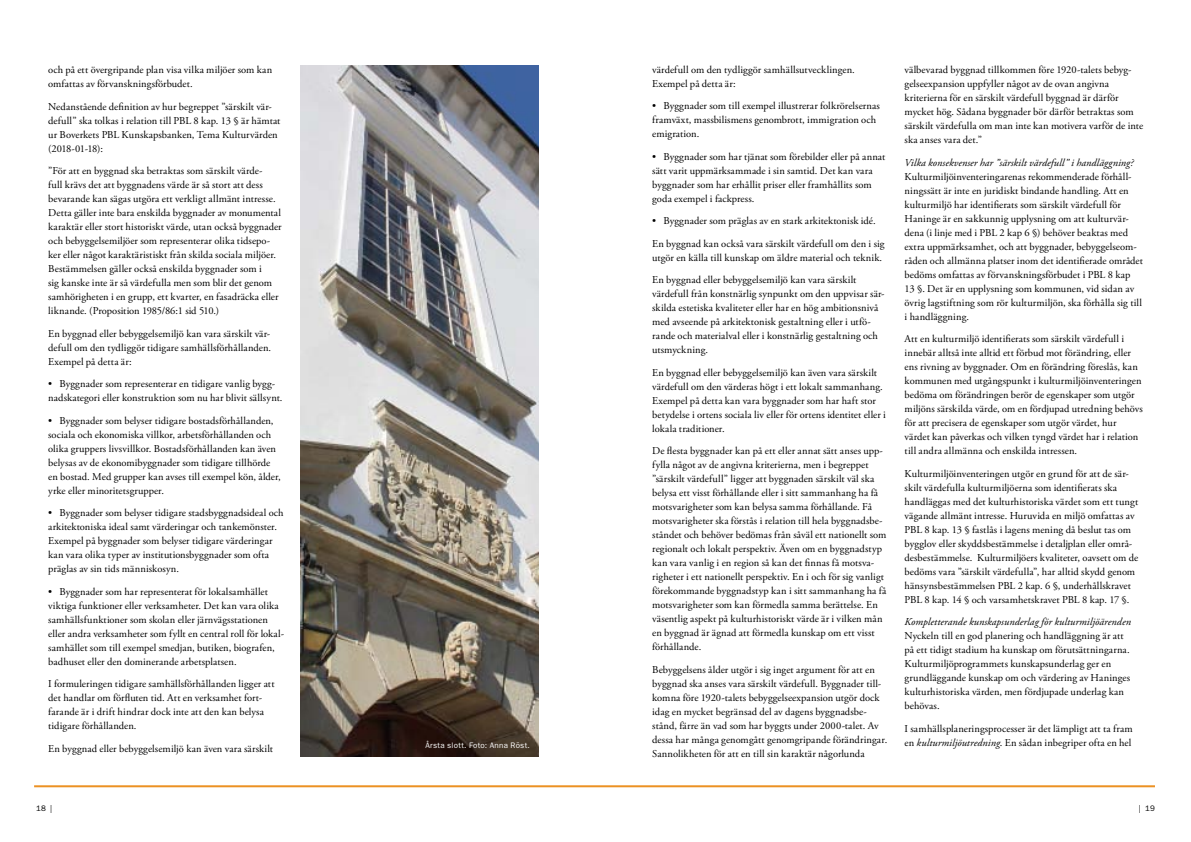
<style>
.page{position:relative;width:1191px;height:842px;background:#fff}
.page>*{position:absolute;margin:0;border:0;box-sizing:border-box;transform-origin:0 0}
.t1{font:10.5px/14px "Adobe Garamond Pro";letter-spacing:.005em;color:#000}
.t2{font:italic 10.5px "Adobe Garamond Pro";letter-spacing:.005em;color:#000}
.t3{font:8px "ITC Franklin Gothic Std";letter-spacing:.035em;color:#fff}
.t4{font:8px "ITC Franklin Gothic Std";color:#000}
.s1{font-style:italic}
</style>
<div class="page">
<hr style="left:34px;top:785px;width:1121px;height:2px;background:#ec9123">
<img style="left:300px;top:66px;width:239px;height:691px">
<p class="t1" style="left:48px;top:64px;width:225px">och på ett övergripande plan visa vilka miljöer som kan omfattas av förvanskningsförbudet.</p>
<p class="t1" style="left:48px;top:100px;width:234px">Nedanstående definition av hur begreppet ”särskilt vär&shy;defull” ska tolkas i relation till PBL 8 kap. 13 § är hämtat ur Boverkets PBL Kunskapsbanken, Tema Kulturvärden (2018-01-18):</p>
<p class="t1" style="left:48px;top:165px;width:235px">”För att en byggnad ska betraktas som särskilt värde-<br>full krävs det att byggnadens värde är så stort att dess bevarande kan sägas utgöra ett verkligt allmänt intresse.<br>Detta gäller inte bara enskilda byggnader av monumental karaktär eller stort historiskt värde, utan också byggnader och bebyggelsemiljöer som representerar olika tidsepo&shy;ker eller något karaktäristiskt från skilda sociala miljöer.<br>Bestämmelsen gäller också enskilda byggnader som i<br>sig kanske inte är så värdefulla men som blir det genom samhörigheten i en grupp, ett kvarter, en fasadräcka eller liknande. (Proposition 1985/86:1 sid 510.)</p>
<p class="t1" style="left:48px;top:327px;width:224px;text-align:justify">En byggnad eller bebyggelsemiljö kan vara särskilt vär&shy;defull om den tydliggör tidigare samhällsförhållanden.<br>Exempel på detta är:</p>
<p class="t1" style="left:48px;top:377px;width:236px">• Byggnader som representerar en tidigare vanlig bygg&shy;nadskategori eller konstruktion som nu har blivit sällsynt.</p>
<p class="t1" style="left:48px;top:414px;width:234px">• Byggnader som belyser tidigare bostadsförhållanden, sociala och ekonomiska villkor, arbetsförhållanden och olika gruppers livsvillkor. Bostadsförhållanden kan även belysas av de ekonomibyggnader som tidigare tillhörde en bostad. Med grupper kan avses till exempel kön, ålder, yrke eller minoritetsgrupper.</p>
<p class="t1" style="left:48px;top:506px;width:237px">• Byggnader som belyser tidigare stadsbyggnadsideal och arkitektoniska ideal samt värderingar och tankemönster.<br>Exempel på byggnader som belyser tidigare värderingar kan vara olika typer av institutionsbyggnader som ofta präglas av sin tids människosyn.</p>
<p class="t1" style="left:48px;top:585px;width:237px">• Byggnader som har representerat för lokalsamhället viktiga funktioner eller verksamheter. Det kan vara olika samhällsfunktioner som skolan eller järnvägsstationen eller andra verksamheter som fyllt en central roll för lokal&shy;samhället som till exempel smedjan, butiken, biografen, badhuset eller den dominerande arbetsplatsen.</p>
<p class="t1" style="left:48px;top:677px;width:228px">I formuleringen tidigare samhällsförhållanden ligger att det handlar om förfluten tid. Att en verksamhet fort&shy;farande är i drift hindrar dock inte att den kan belysa tidigare förhållanden.</p>
<p class="t1" style="left:48px;top:742px;width:226px">En byggnad eller bebyggelsemiljö kan även vara särskilt</p>
<p class="t3" style="left:425px;top:741px;width:105px">Årsta slott. Foto: Anna Röst.</p>
<p class="t1" style="left:652px;top:63px;width:204px">värdefull om den tydliggör samhällsutvecklingen.<br>Exempel på detta är:</p>
<p class="t1" style="left:652px;top:99px;width:229px">• Byggnader som till exempel illustrerar folkrörelsernas framväxt, massbilismens genombrott, immigration och emigration.</p>
<p class="t1" style="left:652px;top:150px;width:235px">• Byggnader som har tjänat som förebilder eller på annat sätt varit uppmärksammade i sin samtid. Det kan vara byggnader som har erhållit priser eller framhållits som goda exempel i fackpress.</p>
<p class="t1" style="left:652px;top:210px;width:234px;line-height:22.5px">• Byggnader som präglas av en stark arkitektonisk idé.<br>En byggnad kan också vara särskilt värdefull om den i sig</p>
<p class="t1" style="left:652px;top:246px;width:231px;line-height:22.5px">utgör en källa till kunskap om äldre material och teknik.<br>En byggnad eller bebyggelsemiljö kan vara särskilt</p>
<p class="t1" style="left:652px;top:287px;width:234px">värdefull från konstnärlig synpunkt om den uppvisar sär&shy;skilda estetiska kvaliteter eller har en hög ambitionsnivå med avseende på arkitektonisk gestaltning eller i utfö&shy;rande och materialval eller i konstnärlig gestaltning och utsmyckning.</p>
<p class="t1" style="left:652px;top:366px;width:235px">En byggnad eller bebyggelsemiljö kan även vara särskilt värdefull om den värderas högt i ett lokalt sammanhang.<br>Exempel på detta kan vara byggnader som har haft stor betydelse i ortens sociala liv eller för ortens identitet eller i lokala traditioner.</p>
<p class="t1" style="left:652px;top:444px;width:236px">De flesta byggnader kan på ett eller annat sätt anses upp&shy;fylla något av de angivna kriterierna, men i begreppet ”särskilt värdefull” ligger att byggnaden särskilt väl ska belysa ett visst förhållande eller i sitt sammanhang ha få motsvarigheter som kan belysa samma förhållande. Få motsvarigheter ska förstås i relation till hela byggnadsbe&shy;ståndet och behöver bedömas från såväl ett nationellt som regionalt och lokalt perspektiv. Även om en byggnadstyp kan vara vanlig i en region så kan det finnas få motsva&shy;righeter i ett nationellt perspektiv. En i och för sig vanligt förekommande byggnadstyp kan i sitt sammanhang ha få motsvarigheter som kan förmedla samma berättelse. En väsentlig aspekt på kulturhistoriskt värde är i vilken mån en byggnad är ägnad att förmedla kunskap om ett visst förhållande.</p>
<p class="t1" style="left:652px;top:663px;width:236px">Bebyggelsens ålder utgör i sig inget argument för att en byggnad ska anses vara särskilt värdefull. Byggnader till&shy;komna före 1920-talets bebyggelseexpansion utgör dock idag en mycket begränsad del av dagens byggnadsbe&shy;stånd, färre än vad som har byggts under 2000-talet. Av dessa har många genomgått genomgripande förändringar.<br>Sannolikheten för att en till sin karaktär någorlunda</p>
<p class="t1" style="left:904px;top:63px;width:240px">välbevarad byggnad tillkommen före 1920-talets bebyg&shy;gelseexpansion uppfyller något av de ovan angivna kriterierna för en särskilt värdefull byggnad är därför mycket hög. Sådana byggnader bör därför betraktas som särskilt värdefulla om man inte kan motivera varför de inte ska anses vara det.”</p>
<p class="t2" style="left:904px;top:156px;width:230px">Vilka konsekvenser har ”särskilt värdefull” i handläggning?</p>
<p class="t1" style="left:904px;top:170px;width:240px">Kulturmiljöinventeringarenas rekommenderade förhåll&shy;ningssätt är inte en juridiskt bindande handling. Att en kulturmiljö har identifierats som särskilt värdefull för Haninge är en sakkunnig upplysning om att kulturvär&shy;dena (i linje med i PBL 2 kap 6 §) behöver beaktas med extra uppmärksamhet, och att byggnader, bebyggelseom&shy;råden och allmänna platser inom det identifierade området bedöms omfattas av förvanskningsförbudet i PBL 8 kap 13 §. Det är en upplysning som kommunen, vid sidan av övrig lagstiftning som rör kulturmiljön, ska förhålla sig till i handläggning.</p>
<p class="t1" style="left:904px;top:332px;width:240px">Att en kulturmiljö identifierats som särskilt värdefull i innebär alltså inte alltid ett förbud mot förändring, eller ens rivning av byggnader. Om en förändring föreslås, kan kommunen med utgångspunkt i kulturmiljöinventeringen bedöma om förändringen berör de egenskaper som utgör miljöns särskilda värde, om en fördjupad utredning behövs för att precisera de egenskaper som utgör värdet, hur värdet kan påverkas och vilken tyngd värdet har i relation till andra allmänna och enskilda intressen.</p>
<p class="t1" style="left:904px;top:467px;width:235px">Kulturmiljöinventeringen utgör en grund för att de sär&shy;skilt värdefulla kulturmiljöerna som identifierats ska handläggas med det kulturhistoriska värdet som ett tungt vägande allmänt intresse. Huruvida en miljö omfattas av PBL 8 kap. 13 § fastlås i lagens mening då beslut tas om bygglov eller skyddsbestämmelse i detaljplan eller områ&shy;desbestämmelse. Kulturmiljöers kvaliteter, oavsett om de bedöms vara ”särskilt värdefulla”, har alltid skydd genom hänsynsbestämmelsen PBL 2 kap. 6 §, underhållskravet PBL 8 kap. 14 § och varsamhetskravet PBL 8 kap. 17 §.</p>
<p class="t2" style="left:904px;top:615px;width:228px">Kompletterande kunskapsunderlag för kulturmiljöärenden</p>
<p class="t1" style="left:904px;top:629px;width:227px">Nyckeln till en god planering och handläggning är att på ett tidigt stadium ha kunskap om förutsättningarna.<br>Kulturmiljöprogrammets kunskapsunderlag ger en grundläggande kunskap om och värdering av Haninges kulturhistoriska värden, men fördjupade underlag kan behövas.</p>
<p class="t1" style="left:904px;top:722px;width:230px">I samhällsplaneringsprocesser är det lämpligt att ta fram en <span class="s1">kulturmiljöutredning</span>. En sådan inbegriper ofta en hel</p>
<p class="t4" style="left:36px;top:804px;width:18px">18 |</p>
<p class="t4" style="left:1138px;top:804px;width:18px">| 19</p>
</div>
